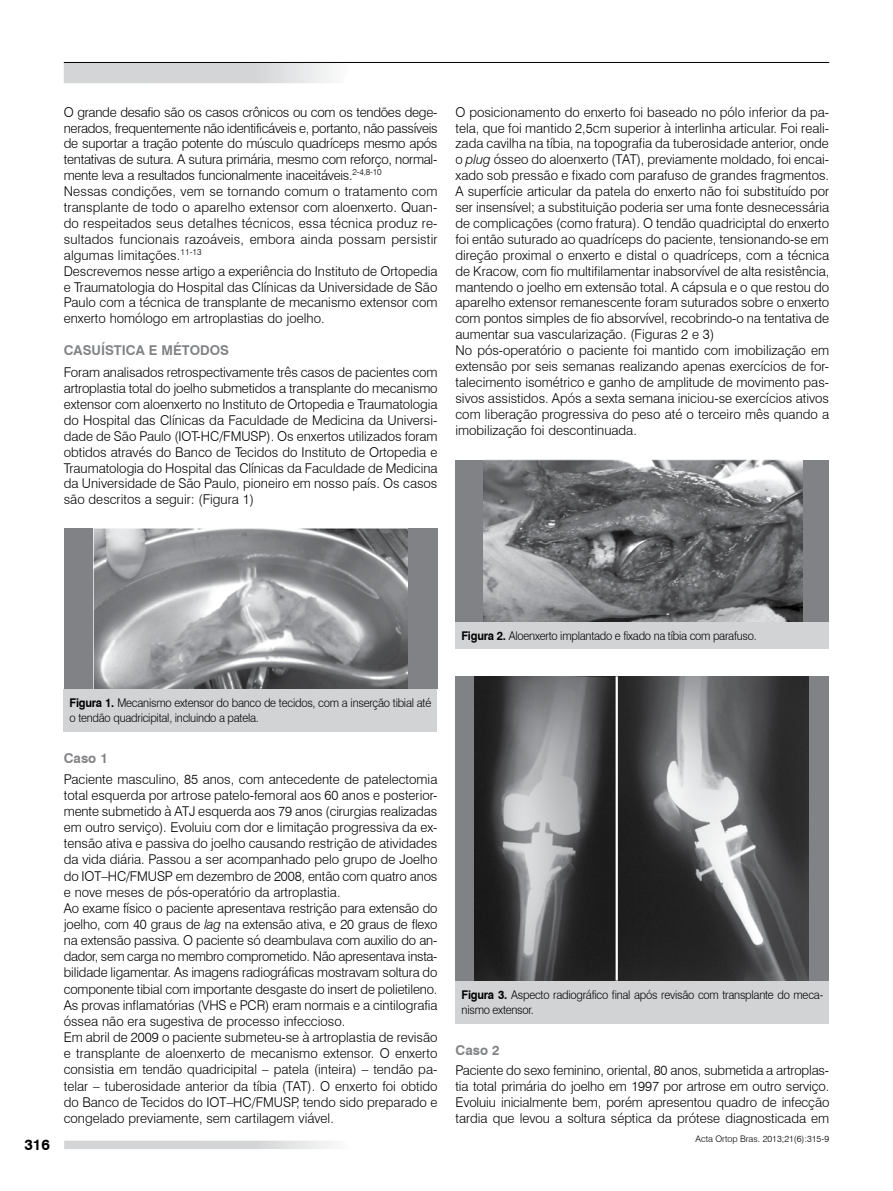
<style>
.page{position:relative;width:893px;height:1191px;background:#fff}
.page>*{position:absolute;margin:0;border:0;box-sizing:border-box;transform-origin:0 0}
.t1{font:700 15px "Swiss 721 BT";color:#000}
.t2{font:300 13.5px/15.9px "Swiss 721 BT";color:#000}
.t3{font:700 13.5px "Swiss 721 BT";color:#808285}
.t4{font:300 12px/15px "Swiss 721 BT";letter-spacing:-.02em;color:#000;scale:.93 1}
.t5{font:300 9px "Swiss 721 BT";color:#000}
.s1{font-style:italic}
.s2{font-weight:700}
</style>
<div class="page">
<svg style="left:64px;top:63px;width:267px;height:20px;background:#d7d9da"></svg>
<svg style="left:64px;top:1140px;width:267px;height:9px"></svg>
<hr style="left:64px;top:62px;width:765px;height:1px;background:#000">
<div style="left:455px;top:460px;width:374px;height:162px;background:#808285"></div>
<div style="left:456px;top:676px;width:373px;height:305px;background:#808285"></div>
<div style="left:64px;top:529px;width:373px;height:160px;background:#808285"></div>
<img style="left:94px;top:528px;width:314px;height:161px">
<img style="left:484px;top:460px;width:319px;height:162px">
<img style="left:475px;top:676px;width:333px;height:304px">
<hr style="left:616px;top:676px;width:2px;height:304px;background:#fff">
<div style="left:64px;top:689px;width:373px;height:42px;background:#d1d3d4"></div>
<div style="left:455px;top:622px;width:374px;height:27px;background:#d1d3d4"></div>
<div style="left:455px;top:981px;width:374px;height:42px;background:#d1d3d4"></div>
<p class="t2" style="left:64px;top:104px;width:375px">O grande desafio são os casos crônicos ou com os tendões dege&shy;nerados, frequentemente não identificáveis e, portanto, não passíveis de suportar a tração potente do músculo quadríceps mesmo após tentativas de sutura. A sutura primária, mesmo com reforço, normal&shy;mente leva a resultados funcionalmente inaceitáveis.<sup>2-4,8-10<br></sup>Nessas condições, vem se tornando comum o tratamento com transplante de todo o aparelho extensor com aloenxerto. Quan&shy;do respeitados seus detalhes técnicos, essa técnica produz re&shy;sultados funcionais razoáveis, embora ainda possam persistir algumas limitações.<sup>11-13<br></sup>Descrevemos nesse artigo a experiência do Instituto de Ortopedia e Traumatologia do Hospital das Clínicas da Universidade de São Paulo com a técnica de transplante de mecanismo extensor com enxerto homólogo em artroplastias do joelho.</p>
<p class="t3" style="left:64px;top:342px;width:167px">CASUÍSTICA E MÉTODOS</p>
<p class="t2" style="left:64px;top:364px;width:375px;text-align:justify">Foram analisados retrospectivamente três casos de pacientes com artroplastia total do joelho submetidos a transplante do mecanismo extensor com aloenxerto no Instituto de Ortopedia e Traumatologia do Hospital das Clínicas da Faculdade de Medicina da Universi&shy;dade de São Paulo (IOT-HC/FMUSP). Os enxertos utilizados foram obtidos através do Banco de Tecidos do Instituto de Ortopedia e Traumatologia do Hospital das Clínicas da Faculdade de Medicina da Universidade de São Paulo, pioneiro em nosso país. Os casos são descritos a seguir: (Figura 1)</p>
<p class="t2" style="left:455px;top:104px;width:375px">O posicionamento do enxerto foi baseado no pólo inferior da pa&shy;tela, que foi mantido 2,5cm superior à interlinha articular. Foi reali&shy;zada cavilha na tíbia, na topografia da tuberosidade anterior, onde o <span class="s1">plug</span> ósseo do aloenxerto (TAT), previamente moldado, foi encai&shy;xado sob pressão e fixado com parafuso de grandes fragmentos.<br>A superfície articular da patela do enxerto não foi substituído por ser insensível; a substituição poderia ser uma fonte desnecessária de complicações (como fratura). O tendão quadriciptal do enxerto foi então suturado ao quadríceps do paciente, tensionando-se em direção proximal o enxerto e distal o quadríceps, com a técnica de Kracow, com fio multifilamentar inabsorvível de alta resistência, mantendo o joelho em extensão total. A cápsula e o que restou do aparelho extensor remanescente foram suturados sobre o enxerto com pontos simples de fio absorvível, recobrindo-o na tentativa de aumentar sua vascularização. (Figuras 2 e 3)<br>No pós-operatório o paciente foi mantido com imobilização em extensão por seis semanas realizando apenas exercícios de for&shy;talecimento isométrico e ganho de amplitude de movimento pas&shy;sivos assistidos. Após a sexta semana iniciou-se exercícios ativos com liberação progressiva do peso até o terceiro mês quando a imobilização foi descontinuada.</p>
<p class="t4" style="left:461px;top:628px;width:319px"><span class="s2">Figura 2.</span> Aloenxerto implantado e fixado na tíbia com parafuso.</p>
<p class="t1" style="left:24px;top:1135px;width:27px">316</p>
<p class="t4" style="left:70px;top:695px;width:390px"><span class="s2">Figura 1.</span> Mecanismo extensor do banco de tecidos, com a inserção tibial até o tendão quadricipital, incluindo a patela.</p>
<p class="t3" style="left:64px;top:750px;width:46px">Caso 1</p>
<p class="t2" style="left:64px;top:770px;width:375px">Paciente masculino, 85 anos, com antecedente de patelectomia total esquerda por artrose patelo-femoral aos 60 anos e posterior&shy;mente submetido à ATJ esquerda aos 79 anos (cirurgias realizadas em outro serviço). Evoluiu com dor e limitação progressiva da ex&shy;tensão ativa e passiva do joelho causando restrição de atividades da vida diária. Passou a ser acompanhado pelo grupo de Joelho do IOT–HC/FMUSP em dezembro de 2008, então com quatro anos e nove meses de pós-operatório da artroplastia.<br>Ao exame físico o paciente apresentava restrição para extensão do joelho, com 40 graus de <span class="s1">lag</span> na extensão ativa, e 20 graus de flexo na extensão passiva. O paciente só deambulava com auxilio do an&shy;dador, sem carga no membro comprometido. Não apresentava insta&shy;bilidade ligamentar. As imagens radiográficas mostravam soltura do componente tibial com importante desgaste do insert de polietileno.<br>As provas inflamatórias (VHS e PCR) eram normais e a cintilografia óssea não era sugestiva de processo infeccioso.<br>Em abril de 2009 o paciente submeteu-se à artroplastia de revisão e transplante de aloenxerto de mecanismo extensor. O enxerto consistia em tendão quadricipital – patela (inteira) – tendão pa&shy;telar – tuberosidade anterior da tíbia (TAT). O enxerto foi obtido do Banco de Tecidos do IOT–HC/FMUSP, tendo sido preparado e congelado previamente, sem cartilagem viável.</p>
<p class="t4" style="left:462px;top:987px;width:390px"><span class="s2">Figura 3.</span> Aspecto radiográfico final após revisão com transplante do meca&shy;nismo extensor.</p>
<p class="t3" style="left:455px;top:1042px;width:46px">Caso 2</p>
<p class="t2" style="left:455px;top:1062px;width:375px;text-align:justify">Paciente do sexo feminino, oriental, 80 anos, submetida a artroplas&shy;tia total primária do joelho em 1997 por artrose em outro serviço.<br>Evoluiu inicialmente bem, porém apresentou quadro de infecção tardia que levou a soltura séptica da prótese diagnosticada em</p>
<p class="t5" style="left:696px;top:1133px;width:135px">Acta Ortop Bras. 2013;21(6):315-9</p>
</div>
